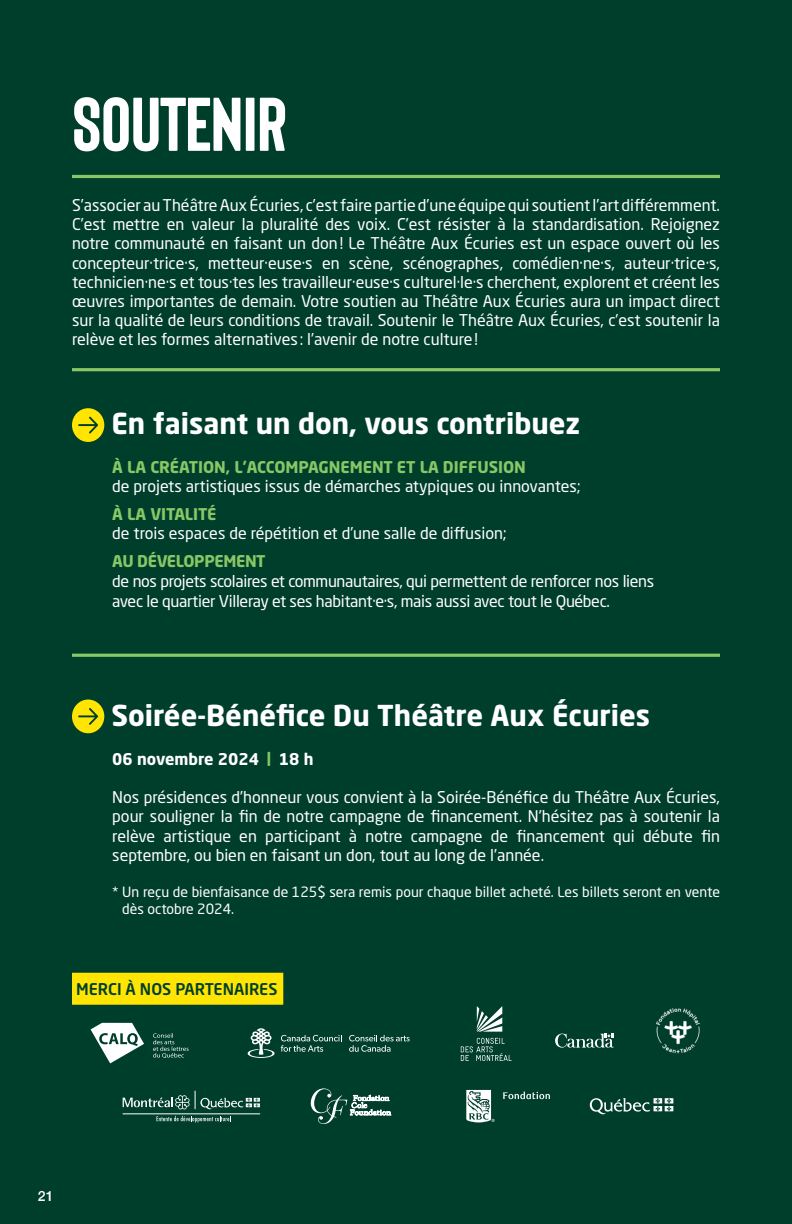
<style>
.page{position:relative;width:792px;height:1224px;background:#003e2c}
.page>*{position:absolute;margin:0;border:0;box-sizing:border-box;transform-origin:0 0}
.t1{font:76px "URBANO Regular";letter-spacing:-.01em;color:#fff}
.S_Titre_1_sans_filet{font:700 28.4px "Neo Sans Std";color:#fff}
.texte_courant{font:16px/19.2px "Neo Sans Std";color:#fff;text-align:justify}
.texte_courant-2{font:16px/19.6px "Neo Sans Std";letter-spacing:-.02em;color:#fff}
.S_Titre_2_encadré{font:500 16px "Neo Sans Std";color:#003e2c}
.texte_courant-3{font:700 16px "Neo Sans Std";color:#fff}
.texte_courant-4{font:14px/16.8px "Neo Sans Std";color:#fff}
.t2{font:500 14px "Helvetica Neue";color:#fff}
.s1{font-weight:700;color:#87c765}
.s2{font-size:15px;color:#87c765}
</style>
<div class="page">
<hr style="left:72px;top:175px;width:648px;height:3px;background:#87c765">
<hr style="left:72px;top:368px;width:648px;height:3px;background:#87c765">
<hr style="left:72px;top:654px;width:648px;height:3px;background:#87c765">
<div style="left:72px;top:408px;width:32px;height:34px;background:#ffe501;border-radius:50%"></div>
<svg style="left:78px;top:417px;width:20px;height:17px"></svg>
<div style="left:72px;top:700px;width:32px;height:33px;background:#ffe501;border-radius:50%"></div>
<svg style="left:78px;top:708px;width:20px;height:17px"></svg>
<svg style="left:349px;top:1035px;width:61px;height:17px"></svg>
<svg style="left:247px;top:1028px;width:95px;height:30px"></svg>
<svg style="left:153px;top:1033px;width:36px;height:25px"></svg>
<svg style="left:91px;top:1023px;width:53px;height:40px"></svg>
<svg style="left:311px;top:1088px;width:80px;height:36px"></svg>
<svg style="left:466px;top:1090px;width:29px;height:32px"></svg>
<svg style="left:503px;top:1092px;width:47px;height:7px"></svg>
<img style="left:656px;top:1008px;width:44px;height:46px">
<div style="left:72px;top:973px;width:211px;height:32px;background:#ffe501"></div>
<svg style="left:477px;top:1006px;width:25px;height:26px"></svg>
<svg style="left:461px;top:1038px;width:51px;height:23px"></svg>
<svg style="left:555px;top:1034px;width:59px;height:14px"></svg>
<hr style="left:123px;top:1114px;width:137px;height:1px;background:#fff">
<svg style="left:156px;top:1116px;width:75px;height:7px"></svg>
<svg style="left:123px;top:1091px;width:137px;height:18px"></svg>
<svg style="left:590px;top:1098px;width:83px;height:16px"></svg>
<h2 class="t1" style="left:72px;top:97px;width:217px">SOUTENIR</h2>
<p class="texte_courant" style="left:72px;top:195px;width:650px">S’associer au Théâtre Aux Écuries, c’est faire partie d’une équipe qui soutient l’art différemment.<br>C’est mettre en valeur la pluralité des voix. C’est résister à la standardisation. Rejoignez notre communauté en faisant un don! Le Théâtre Aux Écuries est un espace ouvert où les concepteur·trice·s, metteur·euse·s en scène, scénographes, comédien·ne·s, auteur·trice·s, technicien·ne·s et tous·tes les travailleur·euse·s culturel·le·s cherchent, explorent et créent les œuvres importantes de demain. Votre soutien au Théâtre Aux Écuries aura un impact direct sur la qualité de leurs conditions de travail. Soutenir le Théâtre Aux Écuries, c’est soutenir la relève et les formes alternatives : l’avenir de notre culture!</p>
<p class="S_Titre_1_sans_filet" style="left:111px;top:406px;width:470px">En faisant un don, vous contribuez</p>
<p class="texte_courant" style="left:112px;top:457px;width:470px"><span class="s1">À LA CRÉATION, L’ACCOMPAGNEMENT ET LA DIFFUSION<br></span>de projets artistiques issus de démarches atypiques ou innovantes;</p>
<p class="texte_courant" style="left:112px;top:504px;width:396px"><span class="s1">À LA VITALITÉ<br></span>de trois espaces de répétition et d’une salle de diffusion;</p>
<p class="texte_courant-2" style="left:112px;top:551px;width:544px"><span class="s1">AU DÉVELOPPEMENT<br></span>de nos projets scolaires et communautaires, qui permettent de renforcer nos liens avec le quartier Villeray et ses habitant·e·s, mais aussi avec tout le Québec.</p>
<p class="S_Titre_1_sans_filet" style="left:111px;top:697px;width:540px">Soirée-Bénéfice Du Théâtre Aux Écuries</p>
<p class="texte_courant-3" style="left:112px;top:749px;width:203px">06 novembre 2024 <span class="s2">|</span> 18 h</p>
<p class="texte_courant" style="left:112px;top:788px;width:609px">Nos présidences d’honneur vous convient à la Soirée-Bénéfice du Théâtre Aux Écuries, pour souligner la fin de notre campagne de financement. N'hésitez pas à soutenir la relève artistique en participant à notre campagne de financement qui débute fin septembre, ou bien en faisant un don, tout au long de l’année.</p>
<p class="texte_courant-4" style="left:122px;top:883px;width:599px;text-indent:-10px">* Un reçu de bienfaisance de 125$ sera remis pour chaque billet acheté. Les billets seront en vente dès octobre 2024.</p>
<p class="S_Titre_2_encadré" style="left:76px;top:979px;width:203px">MERCI À NOS PARTENAIRES</p>
<p class="t2" style="left:38px;top:1185px;width:17px">21</p>
</div>
